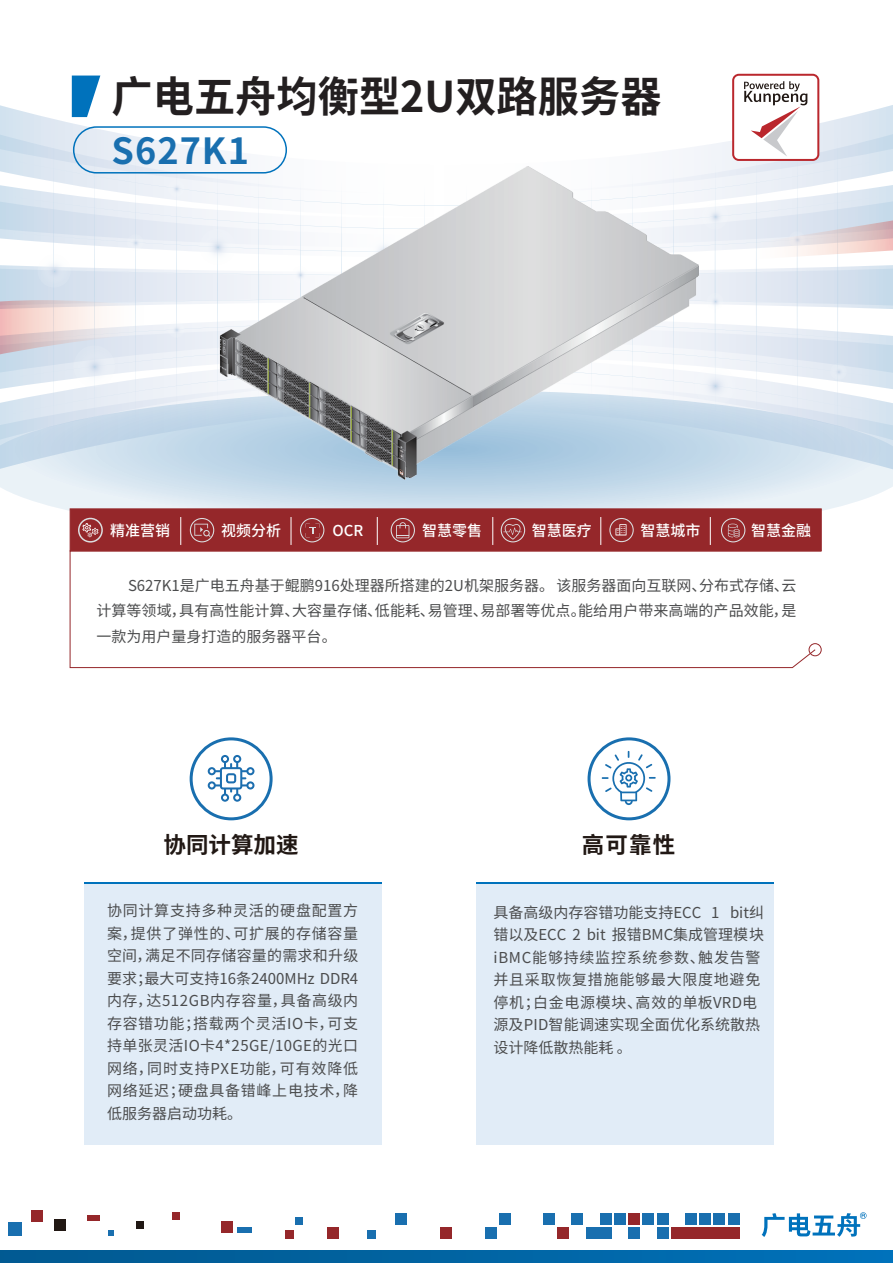
<style>
.page{position:relative;width:893px;height:1263px;background:#fff}
.page>*{position:absolute;margin:0;border:0;box-sizing:border-box;transform-origin:0 0}
.t1{font:700 42.45px "Source Han Sans SC";color:#231f20}
.t2{font:700 36px "Source Han Sans SC";letter-spacing:.03em;color:#196faf}
.t3{font:700 22.5px "Source Han Sans SC";color:#211814}
.t4{font:15px/22.5px "Source Han Sans SC";letter-spacing:.015em;color:#4b4c4d;text-align:justify}
.t5{font:500 15px "Source Han Sans SC";color:#fff}
</style>
<div class="page">
<svg style="left:0;top:400px;width:893px;height:125px;background:#d9e5ef"></svg>
<svg style="left:0;top:300px;width:13px;height:54px"></svg>
<svg style="left:208px;top:755px;width:46px;height:47px"></svg>
<div style="left:190px;top:737px;width:83px;height:83px;border:3px solid #196faf;border-radius:50%"></div>
<div style="left:588px;top:737px;width:82px;height:83px;border:3px solid #196faf;border-radius:50%"></div>
<svg style="left:602px;top:751px;width:54px;height:54px"></svg>
<svg style="left:69px;top:550px;width:753px;height:118px"></svg>
<div style="left:809px;top:643px;width:13px;height:13px;border:1px solid #95272a;border-radius:50%"></div>
<div style="left:70px;top:509px;width:751px;height:42px;background:#95272a"></div>
<svg style="left:180px;top:517px;width:1px;height:28px"></svg>
<svg style="left:710px;top:517px;width:1px;height:28px"></svg>
<svg style="left:600px;top:517px;width:1px;height:28px"></svg>
<svg style="left:492px;top:517px;width:1px;height:28px"></svg>
<svg style="left:291px;top:517px;width:1px;height:28px"></svg>
<svg style="left:377px;top:517px;width:1px;height:28px"></svg>
<div style="left:84px;top:884px;width:298px;height:261px;background:#e1ecf7"></div>
<hr style="left:84px;top:882px;width:298px;height:2px;background:#0072bc">
<div style="left:477px;top:884px;width:297px;height:261px;background:#e1ecf7"></div>
<hr style="left:477px;top:882px;width:297px;height:2px;background:#0072bc">
<div style="left:300px;top:518px;width:24px;height:24px;border:1px solid #dcdddf;border-radius:50%"></div>
<svg style="left:305px;top:523px;width:15px;height:14px"></svg>
<div style="left:609px;top:518px;width:25px;height:24px;border:1px solid #dcdddf;border-radius:50%"></div>
<svg style="left:615px;top:524px;width:11px;height:11px"></svg>
<div style="left:391px;top:518px;width:24px;height:24px;border:1px solid #dcdddf;border-radius:50%"></div>
<svg style="left:396px;top:522px;width:13px;height:16px"></svg>
<div style="left:501px;top:518px;width:24px;height:24px;border:1px solid #dcdddf;border-radius:50%"></div>
<svg style="left:503px;top:524px;width:19px;height:16px"></svg>
<div style="left:721px;top:518px;width:24px;height:24px;border:1px solid #dcdddf;border-radius:50%"></div>
<svg style="left:728px;top:524px;width:12px;height:13px"></svg>
<div style="left:190px;top:518px;width:24px;height:24px;border:1px solid #dcdddf;border-radius:50%"></div>
<svg style="left:194px;top:524px;width:17px;height:13px"></svg>
<div style="left:78px;top:518px;width:25px;height:25px;border:2px solid #dcdddf;border-radius:50%"></div>
<svg style="left:82px;top:523px;width:16px;height:14px"></svg>
<img style="left:194px;top:439px;width:505px;height:57px">
<svg style="left:0;top:1250px;width:893px;height:13px;background:#0064a3"></svg>
<div style="left:728px;top:1213px;width:11px;height:11px;background:#196faf"></div>
<div style="left:714px;top:1213px;width:11px;height:11px;background:#196faf"></div>
<div style="left:699px;top:1213px;width:12px;height:11px;background:#196faf"></div>
<div style="left:685px;top:1213px;width:12px;height:11px;background:#196faf"></div>
<div style="left:671px;top:1227px;width:68px;height:11px;background:#95272a"></div>
<div style="left:657px;top:1213px;width:11px;height:11px;background:#196faf"></div>
<div style="left:657px;top:1227px;width:11px;height:11px;background:#196faf"></div>
<div style="left:643px;top:1213px;width:11px;height:11px;background:#196faf"></div>
<div style="left:628px;top:1213px;width:12px;height:11px;background:#95272a"></div>
<div style="left:628px;top:1227px;width:12px;height:11px;background:#196faf"></div>
<div style="left:614px;top:1213px;width:11px;height:11px;background:#196faf"></div>
<div style="left:600px;top:1213px;width:11px;height:11px;background:#196faf"></div>
<div style="left:586px;top:1227px;width:25px;height:11px;background:#196faf"></div>
<div style="left:571px;top:1213px;width:12px;height:11px;background:#196faf"></div>
<div style="left:557px;top:1227px;width:12px;height:11px;background:#95272a"></div>
<div style="left:543px;top:1213px;width:11px;height:11px;background:#196faf"></div>
<div style="left:396px;top:1213px;width:11px;height:11px;background:#196faf"></div>
<div style="left:295px;top:1217px;width:7px;height:7px;background:#196faf"></div>
<div style="left:367px;top:1230px;width:8px;height:8px;background:#196faf"></div>
<div style="left:328px;top:1227px;width:11px;height:11px;background:#95272a"></div>
<div style="left:499px;top:1213px;width:11px;height:11px;background:#196faf"></div>
<div style="left:485px;top:1227px;width:11px;height:11px;background:#196faf"></div>
<div style="left:440px;top:1227px;width:12px;height:11px;background:#95272a"></div>
<div style="left:9px;top:1222px;width:13px;height:14px;background:#196faf"></div>
<div style="left:32px;top:1211px;width:11px;height:11px;background:#95272a"></div>
<div style="left:136px;top:1221px;width:7px;height:8px;background:#211814"></div>
<div style="left:54px;top:1219px;width:11px;height:11px;background:#211814"></div>
<div style="left:172px;top:1212px;width:8px;height:7px;background:#95272a"></div>
<div style="left:88px;top:1215px;width:12px;height:6px;background:#95272a"></div>
<svg style="left:108px;top:1230px;width:6px;height:5px"></svg>
<div style="left:237px;top:1227px;width:15px;height:6px;background:#196faf"></div>
<div style="left:222px;top:1221px;width:11px;height:12px;background:#95272a"></div>
<div style="left:286px;top:1230px;width:8px;height:8px;background:#95272a"></div>
<svg style="left:762px;top:1212px;width:104px;height:25px"></svg>
<svg style="left:13px;top:74px;width:880px;height:365px"></svg>
<h1 class="t1" style="left:112px;top:73px;width:551px">广电五舟均衡型2U双路服务器</h1>
<h2 class="t2" style="left:112px;top:131px;width:139px">S627K1</h2>
<p class="t5" style="left:110px;top:522px;width:61px">精准营销</p>
<p class="t5" style="left:221px;top:522px;width:61px">视频分析</p>
<p class="t5" style="left:333px;top:522px;width:32px">OCR</p>
<p class="t5" style="left:422px;top:522px;width:61px">智慧零售</p>
<p class="t5" style="left:532px;top:522px;width:61px">智慧医疗</p>
<p class="t5" style="left:641px;top:522px;width:61px">智慧城市</p>
<p class="t5" style="left:751px;top:522px;width:61px">智慧金融</p>
<p class="t4" style="left:97px;top:573px;width:701px;line-height:25.5px;text-indent:32px">S627K1是广电五舟基于鲲鹏916处理器所搭建的2U机架服务器。 该服务器面向互联网、分布式存储、云计算等领域，具有高性能计算、大容量存储、低能耗、易管理、易部署等优点。能给用户带来高端的产品效能，是一款为用户量身打造的服务器平台。</p>
<h3 class="t3" style="left:164px;top:832px;width:137px">协同计算加速</h3>
<h3 class="t3" style="left:582px;top:832px;width:95px">高可靠性</h3>
<p class="t4" style="left:107px;top:900px;width:253px">协同计算支持多种灵活的硬盘配置方案，提供了弹性的、可扩展的存储容量空间，满足不同存储容量的需求和升级要求；最大可支持16条2400MHz DDR4内存，达512GB内存容量，具备高级内存容错功能；搭载两个灵活IO卡，可支持单张灵活IO卡4*25GE/10GE的光口网络，同时支持PXE功能，可有效降低网络延迟；硬盘具备错峰上电技术，降低服务器启动功耗。</p>
<p class="t4" style="left:493px;top:901px;width:272px;text-align:left">具备高级内存容错功能支持ECC 1 bit纠错以及ECC 2 bit 报错BMC集成管理模块iBMC能够持续监控系统参数、触发告警并且采取恢复措施能够最大限度地避免停机；白金电源模块、高效的单板VRD电源及PID智能调速实现全面优化系统散热设计降低散热能耗 。</p>
</div>
